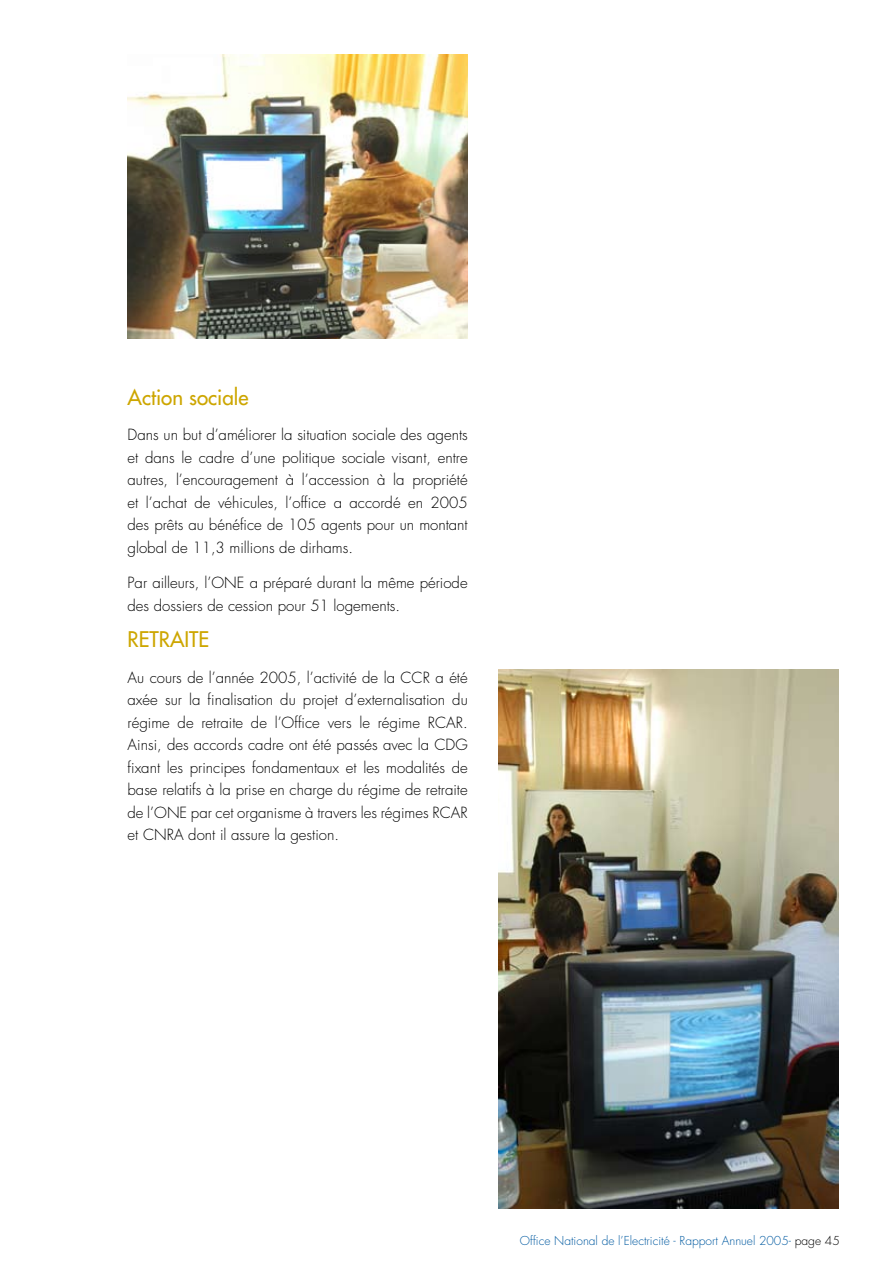
<style>
.page{position:relative;width:893px;height:1263px;background:#fff}
.page>*{position:absolute;margin:0;border:0;box-sizing:border-box;transform-origin:0 0}
.t1{font:21px "Futura";color:#cda600}
.t2{font:300 15px/22.5px "Futura";color:#000;text-align:justify}
.t3{font:300 12px "Futura";color:#005aa1}
.s1{color:#000}
</style>
<div class="page">
<img style="left:128px;top:54px;width:340px;height:285px">
<img style="left:499px;top:670px;width:340px;height:539px">
<h1 class="t1" style="left:128px;top:384px;width:122px">Action sociale</h1>
<p class="t2" style="left:128px;top:424px;width:342px">Dans un but d’améliorer la situation sociale des agents et dans le cadre d’une politique sociale visant, entre autres, l’encouragement à l’accession à la propriété et l’achat de véhicules, l’office a accordé en 2005 des prêts au bénéfice de 105 agents pour un montant global de 11,3 millions de dirhams.</p>
<p class="t2" style="left:128px;top:571px;width:342px">Par ailleurs, l’ONE a préparé durant la même période des dossiers de cession pour 51 logements.</p>
<h1 class="t1" style="left:128px;top:626px;width:83px">RETRAITE</h1>
<p class="t2" style="left:128px;top:666px;width:342px">Au cours de l’année 2005, l’activité de la CCR a été axée sur la finalisation du projet d’externalisation du régime de retraite de l’Office vers le régime RCAR.<br>Ainsi, des accords cadre ont été passés avec la CDG fixant les principes fondamentaux et les modalités de base relatifs à la prise en charge du régime de retraite de l’ONE par cet organisme à travers les régimes RCAR et CNRA dont il assure la gestion.</p>
<p class="t3" style="left:520px;top:1232px;width:321px">Office National de l’Electricité - Rapport Annuel 2005- <span class="s1">page 45</span></p>
</div>
